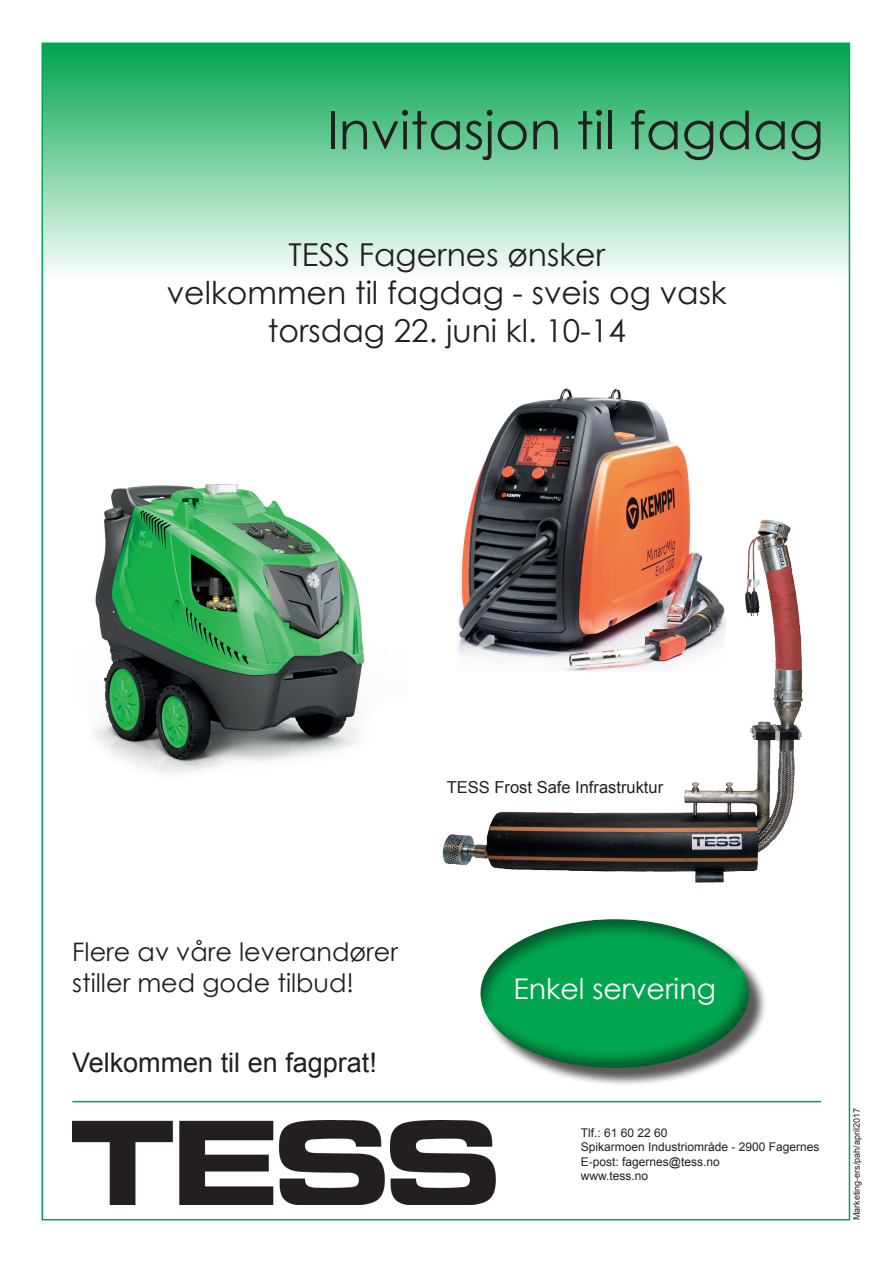
<style>
.page{position:relative;width:893px;height:1263px;background:#fff}
.page>*{position:absolute;margin:0;border:0;box-sizing:border-box;transform-origin:0 0}
.t1{font:52.5px "Century Gothic";color:#231f20}
.t2{font:31.5px/37.8px "Century Gothic";color:#231f20;text-align:center}
.t3{font:28.5px "Century Gothic";color:#fff}
.t4{font:27px "Arial";color:#231f20}
.t5{font:25.5px/30.6px "Century Gothic";color:#231f20}
.t6{font:16.5px "Arial";color:#231f20}
.t7{font:12px/14.4px "Arial";color:#231f20}
.t8{font:9px "Arial";color:#231f20}
</style>
<div class="page">
<hr style="left:72px;top:1101px;width:749px;height:1px;background:#00a54f">
<div style="left:43px;top:44px;width:807px;height:236px;background:linear-gradient(to bottom,#00a44d,#fbfdfc)"></div>
<img style="left:72px;top:1120px;width:424px;height:84px">
<div style="left:483px;top:922px;width:285px;height:164px;background:#231f20;opacity:.75"></div>
<div style="left:478px;top:913px;width:271px;height:155px;background:#231f20;opacity:.5"></div>
<img style="left:469px;top:389px;width:221px;height:122px">
<img style="left:95px;top:484px;width:270px;height:290px">
<img style="left:442px;top:511px;width:361px;height:372px">
<h1 class="t1" style="left:327px;top:94px;width:499px">Invitasjon til fagdag</h1>
<h2 class="t2" style="left:167px;top:235px;width:561px">TESS Fagernes ønsker<br>velkommen til fagdag - sveis og vask torsdag 22. juni kl. 10-14</h2>
<h3 class="t6" style="left:447px;top:776px;width:218px">TESS Frost Safe Infrastruktur</h3>
<h3 class="t5" style="left:72px;top:936px;width:327px">Flere av våre leverandører stiller med gode tilbud!</h3>
<h3 class="t4" style="left:72px;top:1045px;width:306px">Velkommen til en fagprat!</h3>
<h3 class="t3" style="left:513px;top:969px;width:204px">Enkel servering</h3>
<p class="t7" style="left:581px;top:1125px;width:240px">Tlf.: 61 60 22 60<br>Spikarmoen Industriområde - 2900 Fagernes<br>E-post: fagernes@tess.no<br>www.tess.no</p>
<p class="t8" style="left:851px;top:1220px;width:114px;rotate:-90deg">Marketing-ers/pah/april2017</p>
</div>
